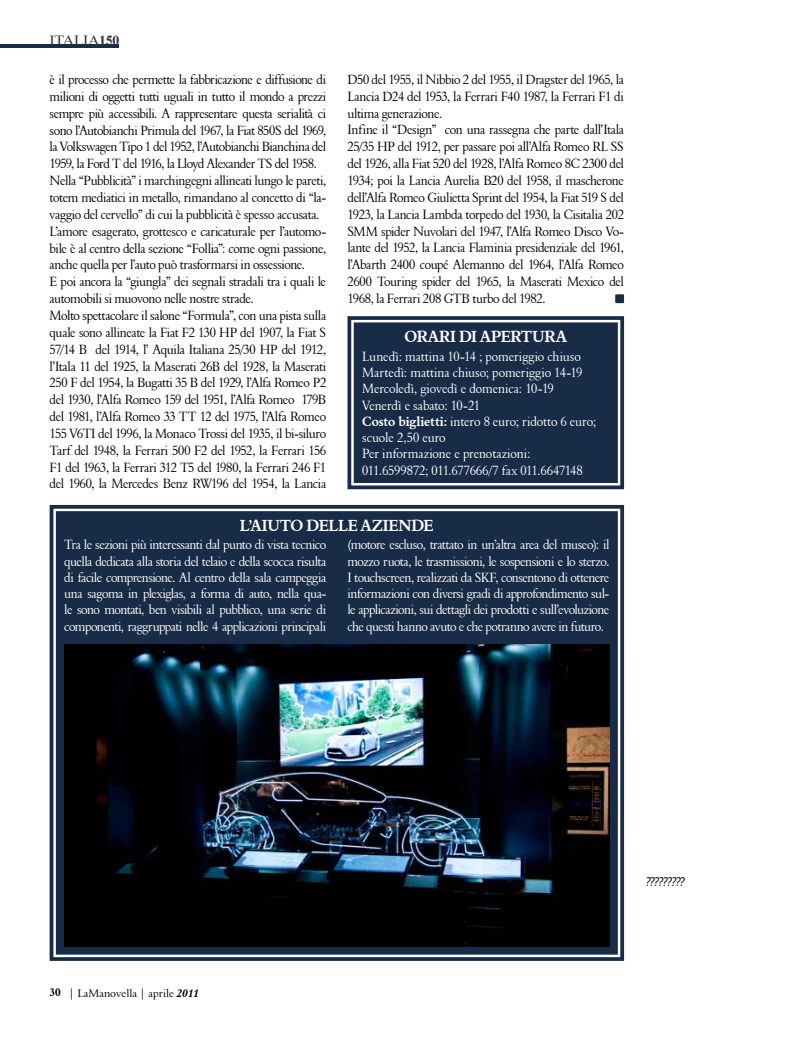
<style>
.page{position:relative;width:812px;height:1046px;background:#fff}
.page>*{position:absolute;margin:0;border:0;box-sizing:border-box;transform-origin:0 0}
.t1{font:16.5px "Aldine 401 BT Bold A";letter-spacing:-.02em;color:#fff;scale:.91 1}
.t2{font:13.75px/16.9px "Aldine 401 BT Roman A";letter-spacing:-.03em;color:#000;scale:.91 1}
.t3{font:13.75px/16.2px "Aldine 401 BT Roman A";letter-spacing:-.015em;color:#fff;text-align:justify;scale:.91 1}
.t4{font:13.75px "Dutch 801 BT";letter-spacing:.005em;color:#373437}
.t5{font:italic 11.75px "Verdana";color:#000;scale:.81 1}
.t6{font:11.25px "Aldine 401 BT Roman A";color:#000}
.t7{font:11.25px "Aldine 401 BT Bold A";color:#000}
.s1{font-weight:700}
.s2{font-family:"Aldine 401 BT Bold A"}
.s3{font-family:"Aldine 401 BT Bold Italic A"}
</style>
<div class="page">
<hr style="left:0;top:45px;width:119px;height:3px;background:#192c47">
<div style="left:615px;top:294px;width:9px;height:9px;background:#192c47"></div>
<svg style="left:49px;top:504px;width:576px;height:457px"></svg>
<div style="left:55px;top:510px;width:563px;height:445px;background:#192c47"></div>
<svg style="left:347px;top:316px;width:278px;height:174px"></svg>
<div style="left:353px;top:322px;width:265px;height:161px;background:#192c47"></div>
<img style="left:64px;top:644px;width:545px;height:302px">
<p class="t4" style="left:50px;top:31px;width:71px">ITALIA<span class="s1">150</span></p>
<p class="t2" style="left:50px;top:71px;width:305px">è il processo che permette la fabbricazione e diffusione di milioni di oggetti tutti uguali in tutto il mondo a prezzi sempre più accessibili. A rappresentare questa serialità ci sono l’Autobianchi Primula del 1967, la Fiat 850S del 1969, la Volkswagen Tipo 1 del 1952, l’Autobianchi Bianchina del 1959, la Ford T del 1916, la Lloyd Alexander TS del 1958.<br>Nella “Pubblicità” i marchingegni allineati lungo le pareti, totem mediatici in metallo, rimandano al concetto di “la&shy;vaggio del cervello” di cui la pubblicità è spesso accusata.<br>L’amore esagerato, grottesco e caricaturale per l’automo&shy;bile è al centro della sezione “Follia”: come ogni passione, anche quella per l’auto può trasformarsi in ossessione.<br>E poi ancora la “giungla” dei segnali stradali tra i quali le automobili si muovono nelle nostre strade.<br>Molto spettacolare il salone “Formula”, con una pista sulla quale sono allineate la Fiat F2 130 HP del 1907, la Fiat S 57/14 B del 1914, l’ Aquila Italiana 25/30 HP del 1912, l’Itala 11 del 1925, la Maserati 26B del 1928, la Maserati 250 F del 1954, la Bugatti 35 B del 1929, l’Alfa Romeo P2 del 1930, l’Alfa Romeo 159 del 1951, l’Alfa Romeo 179B del 1981, l’Alfa Romeo 33 TT 12 del 1975, l’Alfa Romeo 155 V6TI del 1996, la Monaco Trossi del 1935, il bi-siluro Tarf del 1948, la Ferrari 500 F2 del 1952, la Ferrari 156<br>F1 del 1963, la Ferrari 312 T5 del 1980, la Ferrari 246 F1 del 1960, la Mercedes Benz RW196 del 1954, la Lancia</p>
<p class="t2" style="left:347px;top:71px;width:305px">D50 del 1955, il Nibbio 2 del 1955, il Dragster del 1965, la Lancia D24 del 1953, la Ferrari F40 1987, la Ferrari F1 di ultima generazione.<br>Infine il “Design” con una rassegna che parte dall’Itala 25/35 HP del 1912, per passare poi all’Alfa Romeo RL SS del 1926, alla Fiat 520 del 1928, l’Alfa Romeo 8C 2300 del 1934; poi la Lancia Aurelia B20 del 1958, il mascherone dell’Alfa Romeo Giulietta Sprint del 1954, la Fiat 519 S del 1923, la Lancia Lambda torpedo del 1930, la Cisitalia 202<br>SMM spider Nuvolari del 1947, l’Alfa Romeo Disco Vo&shy;lante del 1952, la Lancia Flaminia presidenziale del 1961, l’Abarth 2400 coupé Alemanno del 1964, l’Alfa Romeo 2600 Touring spider del 1965, la Maserati Mexico del 1968, la Ferrari 208 GTB turbo del 1982.</p>
<p class="t1" style="left:404px;top:326px;width:180px">ORARI DI APERTURA</p>
<p class="t3" style="left:362px;top:348px;width:259px;text-align:left">Lunedì: mattina 10-14 ; pomeriggio chiuso Martedì: mattina chiuso; pomeriggio 14-19<br>Mercoledì, giovedì e domenica: 10-19<br>Venerdì e sabato: 10-21<br><span class="s2">Costo biglietti:</span> intero 8 euro; ridotto 6 euro; scuole 2,50 euro<br>Per informazione e prenotazioni:<br>011.6599872; 011.677666/7 fax 011.6647148</p>
<p class="t1" style="left:240px;top:515px;width:214px">L’AIUTO DELLE AZIENDE</p>
<p class="t3" style="left:64px;top:536px;width:289px">Tra le sezioni più interessanti dal punto di vista tecnico quella dedicata alla storia del telaio e della scocca risulta di facile comprensione. Al centro della sala campeggia una sagoma in plexiglas, a forma di auto, nella qua&shy;le sono montati, ben visibili al pubblico, una serie di componenti, raggruppati nelle 4 applicazioni principali</p>
<p class="t3" style="left:347px;top:536px;width:289px">(motore escluso, trattato in un’altra area del museo): il mozzo ruota, le trasmissioni, le sospensioni e lo sterzo.<br>I touchscreen, realizzati da SKF, consentono di ottenere informazioni con diversi gradi di approfondimento sul&shy;le applicazioni, sui dettagli dei prodotti e sull’evoluzione che questi hanno avuto e che potranno avere in futuro.</p>
<p class="t7" style="left:50px;top:985px;width:13px">30</p>
<p class="t6" style="left:69px;top:985px;width:132px">| LaManovella | aprile <span class="s3">2011</span></p>
<p class="t5" style="left:645px;top:873px;width:50px">?????????</p>
</div>
